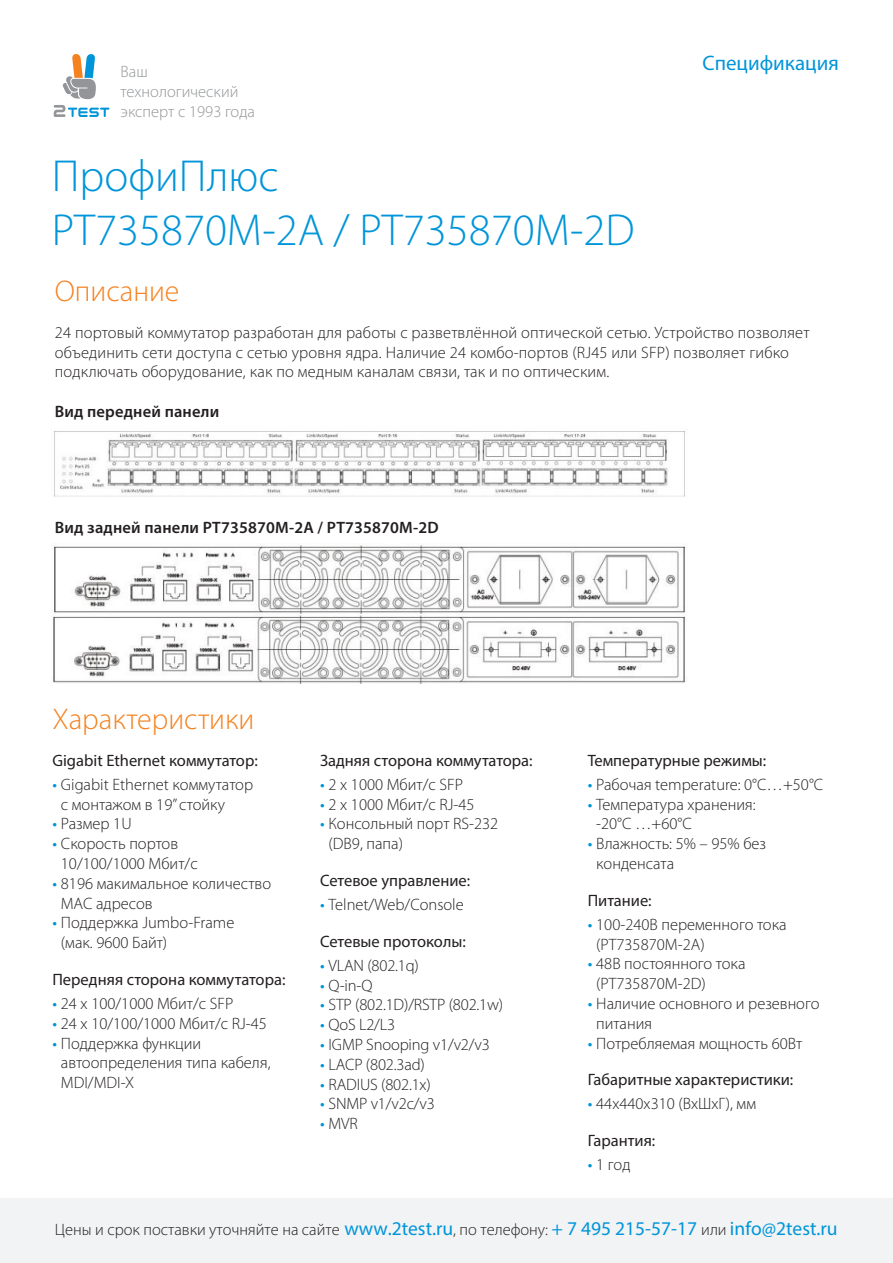
<style>
.page{position:relative;width:893px;height:1263px;background:#fff}
.page>*{position:absolute;margin:0;border:0;box-sizing:border-box;transform-origin:0 0}
.t1{font:300 45px/54px "Myriad Pro";color:#0095d9}
.t2{font:300 30px "Myriad Pro";color:#f58220}
.t3{font:21px "Myriad Pro";color:#0095d9}
.t4{font:300 16.5px/19.8px "Myriad Pro";color:#231f20}
.t5{font:16.5px "Myriad Pro";color:#231f20}
.t6{font:600 16.5px "Myriad Pro";letter-spacing:.01em;color:#231f20}
.t7{font:300 16.5px/19.8px "Myriad Pro";color:#939598}
.s1{font-weight:400;color:#0095d9}
.s2{font-weight:400;font-size:19.5px;color:#0095d9}
</style>
<div class="page">
<svg style="left:62px;top:54px;width:34px;height:45px"></svg>
<svg style="left:54px;top:105px;width:55px;height:12px"></svg>
<img style="left:53px;top:430px;width:633px;height:67px">
<img style="left:53px;top:545px;width:634px;height:138px">
<div style="left:0;top:1198px;width:893px;height:65px;background:#f2f3f4"></div>
<p class="t7" style="left:121px;top:62px;width:136px">Ваш технологический эксперт с 1993 года</p>
<h1 class="t1" style="left:52px;top:149px;width:584px">ПрофиПлюс<br>РТ735870M-2A / РТ735870M-2D</h1>
<p class="t3" style="left:703px;top:50px;width:138px">Спецификация</p>
<h2 class="t2" style="left:55px;top:273px;width:126px">Описание</h2>
<p class="t4" style="left:55px;top:322px;width:756px">24 портовый коммутатор разработан для работы с разветвлённой оптической сетью. Устройство позволяет объединить сети доступа с сетью уровня ядра. Наличие 24 комбо-портов (RJ45 или SFP) позволяет гибко подключать оборудование, как по медным каналам связи, так и по оптическим.</p>
<p class="t6" style="left:55px;top:401px;width:166px">Вид передней панели</p>
<p class="t6" style="left:55px;top:517px;width:385px">Вид задней панели РТ735870М-2А / РТ735870М-2D</p>
<h2 class="t2" style="left:52px;top:701px;width:203px">Характеристики</h2>
<p class="t5" style="left:52px;top:750px;width:207px">Gigabit Ethernet коммутатор:</p>
<p class="t4" style="left:61px;top:774px;width:194px;text-indent:-9px"><span class="s1">•</span> Gigabit Ethernet коммутатор с монтажом в 19’’ стойку</p>
<p class="t4" style="left:52px;top:814px;width:81px"><span class="s1">•</span> Размер 1U</p>
<p class="t4" style="left:61px;top:833px;width:138px;text-indent:-9px"><span class="s1">•</span> Скорость портов<br>10/100/1000 Мбит/c</p>
<p class="t4" style="left:61px;top:873px;width:212px;text-indent:-9px"><span class="s1">•</span> 8196 макимальное количество<br>MAC адресов</p>
<p class="t4" style="left:61px;top:913px;width:175px;text-indent:-9px"><span class="s1">•</span> Поддержка Jumbo-Frame (мак. 9600 Байт)</p>
<p class="t5" style="left:52px;top:969px;width:234px">Передняя сторона коммутатора:</p>
<p class="t4" style="left:52px;top:993px;width:183px"><span class="s1">•</span> 24 x 100/1000 Мбит/c SFP</p>
<p class="t4" style="left:52px;top:1013px;width:216px"><span class="s1">•</span> 24 x 10/100/1000 Мбит/c RJ-45</p>
<p class="t4" style="left:61px;top:1033px;width:211px;text-indent:-9px"><span class="s1">•</span> Поддержка функции автоопределения типа кабеля,<br>MDI/MDI-X</p>
<p class="t5" style="left:320px;top:750px;width:214px">Задняя сторона коммутатора:</p>
<p class="t4" style="left:320px;top:774px;width:145px"><span class="s1">•</span> 2 x 1000 Мбит/c SFP</p>
<p class="t4" style="left:320px;top:794px;width:156px"><span class="s1">•</span> 2 x 1000 Мбит/c RJ-45</p>
<p class="t4" style="left:329px;top:814px;width:171px;text-indent:-9px"><span class="s1">•</span> Консольный порт RS-232 (DB9, папа)</p>
<p class="t5" style="left:320px;top:870px;width:152px">Сетевое управление:</p>
<p class="t4" style="left:320px;top:894px;width:145px"><span class="s1">•</span> Telnet/Web/Console</p>
<p class="t5" style="left:320px;top:931px;width:147px">Сетевые протоколы:</p>
<p class="t4" style="left:320px;top:955px;width:100px"><span class="s1">•</span> VLAN (802.1q)</p>
<p class="t4" style="left:320px;top:975px;width:54px"><span class="s1">•</span> Q-in-Q</p>
<p class="t4" style="left:320px;top:995px;width:185px"><span class="s1">•</span> STP (802.1D)/RSTP (802.1w)</p>
<p class="t4" style="left:320px;top:1015px;width:77px"><span class="s1">•</span> QoS L2/L3</p>
<p class="t4" style="left:320px;top:1034px;width:171px"><span class="s1">•</span> IGMP Snooping v1/v2/v3</p>
<p class="t4" style="left:320px;top:1054px;width:106px"><span class="s1">•</span> LACP (802.3ad)</p>
<p class="t4" style="left:320px;top:1074px;width:112px"><span class="s1">•</span> RADIUS (802.1x)</p>
<p class="t4" style="left:320px;top:1094px;width:116px"><span class="s1">•</span> SNMP v1/v2c/v3</p>
<p class="t4" style="left:320px;top:1114px;width:39px"><span class="s1">•</span> MVR</p>
<p class="t5" style="left:588px;top:750px;width:180px">Температурные режимы:</p>
<p class="t4" style="left:588px;top:774px;width:237px"><span class="s1">•</span> Рабочая temperature: 0°C…+50°С</p>
<p class="t4" style="left:596px;top:794px;width:161px;text-indent:-9px"><span class="s1">•</span> Температура хранения: -20°C …+60°C</p>
<p class="t4" style="left:596px;top:833px;width:171px;text-indent:-9px"><span class="s1">•</span> Влажность: 5% – 95% без конденсата</p>
<p class="t5" style="left:588px;top:890px;width:65px">Питание:</p>
<p class="t4" style="left:596px;top:914px;width:192px;text-indent:-9px"><span class="s1">•</span> 100-240В переменного тока (РТ735870M-2A)</p>
<p class="t4" style="left:596px;top:954px;width:151px;text-indent:-9px"><span class="s1">•</span> 48В постоянного тока (РТ735870M-2D)</p>
<p class="t4" style="left:596px;top:993px;width:225px;text-indent:-9px"><span class="s1">•</span> Наличие основного и резевного питания</p>
<p class="t4" style="left:588px;top:1033px;width:216px"><span class="s1">•</span> Потребляемая мощность 60Вт</p>
<p class="t5" style="left:588px;top:1070px;width:207px">Габаритные характеристики:</p>
<p class="t4" style="left:588px;top:1094px;width:170px"><span class="s1">•</span> 44х440х310 (ВхШхГ), мм</p>
<p class="t5" style="left:588px;top:1130px;width:69px">Гарантия:</p>
<p class="t4" style="left:588px;top:1155px;width:44px"><span class="s1">•</span> 1 год</p>
<p class="t4" style="left:55px;top:1219px;width:784px">Цены и срок поставки уточняйте на сайте <span class="s2">www.2test.ru</span>, по телефону: <span class="s2">+ 7 495 215-57-17</span> или <span class="s2">info@2test.ru</span></p>
</div>
